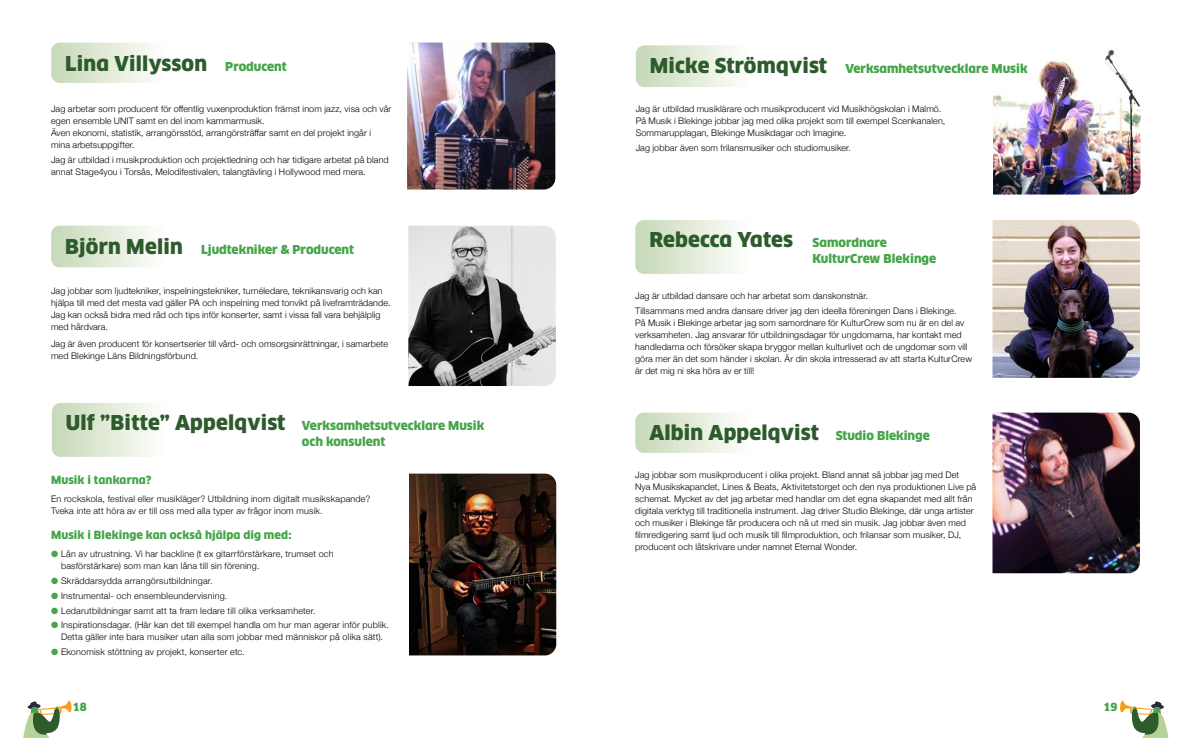
<style>
.page{position:relative;width:1191px;height:738px;background:#fff}
.page>*{position:absolute;margin:0;border:0;box-sizing:border-box;transform-origin:0 0}
.t1{font:900 20px "Clan OT";letter-spacing:.01em;color:#2d5b2c}
.t2{font:900 12px/16px "Clan OT";color:#45a549}
.t3{font:900 11px "Clan OT";letter-spacing:.005em;color:#45a549}
.t4{font:300 9px/12px "Helvetica Neue";letter-spacing:.01em;color:#000}
.s1{font-size:12px;color:#45a549}
.s2{font-size:20px;color:#2d5b2c}
.s3{color:#45a549}
</style>
<div class="page">
<img style="left:409px;top:473px;width:147px;height:182px">
<svg style="left:52px;top:402px;width:527px;height:54px"></svg>
<svg style="left:51px;top:225px;width:528px;height:42px"></svg>
<img style="left:408px;top:225px;width:148px;height:161px">
<svg style="left:1120px;top:700px;width:49px;height:37px"></svg>
<svg style="left:23px;top:700px;width:49px;height:37px"></svg>
<svg style="left:636px;top:45px;width:527px;height:42px"></svg>
<img style="left:993px;top:45px;width:147px;height:149px">
<svg style="left:635px;top:220px;width:528px;height:54px"></svg>
<svg style="left:635px;top:412px;width:528px;height:40px"></svg>
<img style="left:992px;top:220px;width:148px;height:157px">
<img style="left:992px;top:412px;width:148px;height:160px">
<svg style="left:51px;top:43px;width:528px;height:40px"></svg>
<img style="left:407px;top:43px;width:148px;height:146px">
<h1 class="t1" style="left:65px;top:51px;width:223px">Lina Villysson <span class="s1">Producent</span></h1>
<p class="t4" style="left:51px;top:102px;width:342px">Jag arbetar som producent för offentlig vuxenproduktion främst inom jazz, visa och vår egen ensemble UNIT samt en del inom kammarmusik.<br>Även ekonomi, statistik, arrangörsstöd, arrangörsträffar samt en del projekt ingår i mina arbetsuppgifter.</p>
<p class="t4" style="left:51px;top:153px;width:339px">Jag är utbildad i musikproduktion och projektledning och har tidigare arbetat på bland annat Stage4you i Torsås, Melodifestivalen, talangtävling i Hollywood med mera.</p>
<h2 class="t2" style="left:65px;top:241px;width:290px"><span class="s2">Björn Melin</span> Ljudtekniker &amp; Producent</h2>
<p class="t4" style="left:51px;top:283px;width:341px">Jag jobbar som ljudtekniker, inspelningstekniker, turnéledare, teknikansvarig och kan hjälpa till med det mesta vad gäller PA och inspelning med tonvikt på liveframträdande.<br>Jag kan också bidra med råd och tips inför konserter, samt i vissa fall vara behjälplig med hårdvara.</p>
<p class="t4" style="left:51px;top:337px;width:338px">Jag är även producent för konsertserier till vård- och omsorgsinrättningar, i samarbete med Blekinge Läns Bildningsförbund.</p>
<h2 class="t2" style="left:302px;top:417px;width:184px;text-indent:-236px"><span class="s2">Ulf ”Bitte” Appelqvist</span> Verksamhetsutvecklare Musik och konsulent</h2>
<p class="t3" style="left:51px;top:473px;width:102px">Musik i tankarna?</p>
<p class="t4" style="left:51px;top:491px;width:321px">En rockskola, festival eller musikläger? Utbildning inom digitalt musikskapande?<br>Tveka inte att höra av er till oss med alla typer av frågor inom musik.</p>
<p class="t3" style="left:51px;top:528px;width:242px">Musik i Blekinge kan också hjälpa dig med:</p>
<p class="t4" style="left:61px;top:546px;width:274px;text-indent:-10px"><span class="s3">●</span> Lån av utrustning. Vi har backline (t ex gitarrförstärkare, trumset och basförstärkare) som man kan låna till sin förening.</p>
<p class="t4" style="left:51px;top:573px;width:163px"><span class="s3">●</span> Skräddarsydda arrangörsutbildningar.</p>
<p class="t4" style="left:51px;top:588px;width:178px"><span class="s3">●</span> Instrumental- och ensembleundervisning.</p>
<p class="t4" style="left:51px;top:603px;width:266px"><span class="s3">●</span> Ledarutbildningar samt att ta fram ledare till olika verksamheter.</p>
<p class="t4" style="left:51px;top:618px;width:339px;text-align:center"><span class="s3">●</span> Inspirationsdagar. (Här kan det till exempel handla om hur man agerar inför publik.<br>Detta gäller inte bara musiker utan alla som jobbar med människor på olika sätt).</p>
<p class="t4" style="left:51px;top:645px;width:195px"><span class="s3">●</span> Ekonomisk stöttning av projekt, konserter etc.</p>
<h2 class="t2" style="left:650px;top:60px;width:379px"><span class="s2">Micke Strömqvist</span> Verksamhetsutvecklare Musik</h2>
<p class="t4" style="left:635px;top:102px;width:311px">Jag är utbildad musiklärare och musikproducent vid Musikhögskolan i Malmö.<br>På Musik i Blekinge jobbar jag med olika projekt som till exempel Scenkanalen,<br>Sommarupplagan, Blekinge Musikdagar och Imagine.</p>
<p class="t4" style="left:635px;top:141px;width:217px">Jag jobbar även som frilansmusiker och studiomusiker.</p>
<h1 class="t1" style="left:649px;top:228px;width:239px">Rebecca Yates <span class="s1">Samordnare</span></h1>
<h2 class="t2" style="left:812px;top:251px;width:125px">KulturCrew Blekinge</h2>
<p class="t4" style="left:635px;top:288px;width:323px;line-height:14.8px">Jag är utbildad dansare och har arbetat som danskonstnär.<br>Tillsammans med andra dansare driver jag den ideella föreningen Dans i Blekinge.</p>
<p class="t4" style="left:635px;top:316px;width:338px">På Musik i Blekinge arbetar jag som samordnare för KulturCrew som nu är en del av verksamheten. Jag ansvarar för utbildningsdagar för ungdomarna, har kontakt med handledarna och försöker skapa bryggor mellan kulturlivet och de ungdomar som vill göra mer än det som händer i skolan. Är din skola intresserad av att starta KulturCrew är det mig ni ska höra av er till!</p>
<h1 class="t1" style="left:649px;top:420px;width:282px">Albin Appelqvist <span class="s1">Studio Blekinge</span></h1>
<p class="t4" style="left:635px;top:467px;width:342px">Jag jobbar som musikproducent i olika projekt. Bland annat så jobbar jag med Det Nya Musikskapandet, Lines &amp; Beats, Aktivitetstorget och den nya produktionen Live på schemat. Mycket av det jag arbetar med handlar om det egna skapandet med allt från digitala verktyg till traditionella instrument. Jag driver Studio Blekinge, där unga artister och musiker i Blekinge får producera och nå ut med sin musik. Jag jobbar även med filmredigering samt ljud och musik till filmproduktion, och frilansar som musiker, DJ, producent och låtskrivare under namnet Eternal Wonder.</p>
<p class="t3" style="left:73px;top:699px;width:15px">18</p>
<p class="t3" style="left:1103px;top:699px;width:15px">19</p>
</div>
